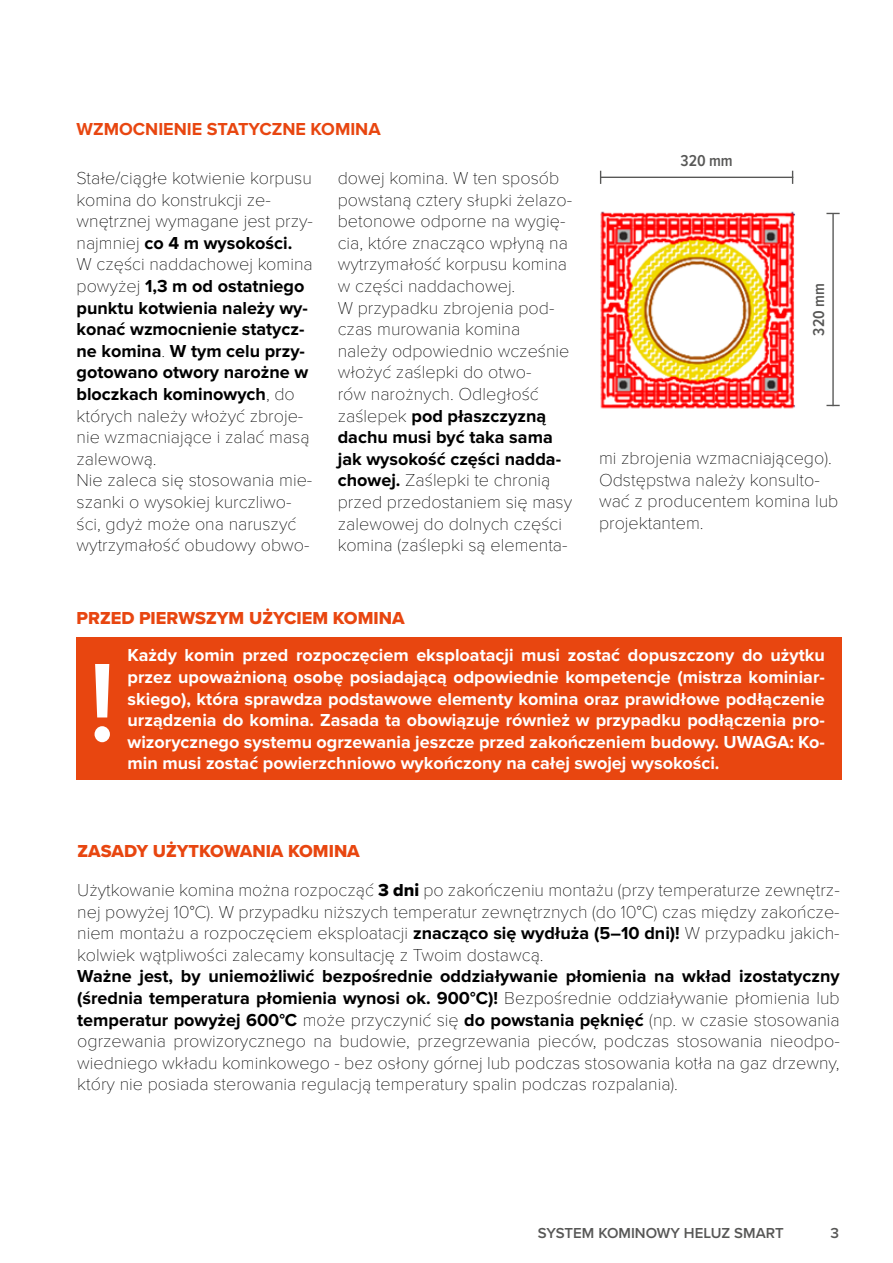
<style>
.page{position:relative;width:893px;height:1263px;background:#fff}
.page>*{position:absolute;margin:0;border:0;box-sizing:border-box;transform-origin:0 0}
.t1{font:600 115.5px "Proxima Nova";color:#fff;scale:.96 1}
.t2{font:100 18px/21.6px "Proxima Nova T";color:#000}
.t3{font:700 18px/21.6px "Proxima Nova";color:#000}
.t4{font:700 18px/21.6px "Proxima Nova";color:#fff;text-align:justify}
.t5{font:18px "Proxima Nova Extrabld";color:#e84610}
.t6{font:700 18px "Proxima Nova";color:#e84610}
.t7{font:600 16.35px "Proxima Nova Cond";color:#575756}
.t8{font:600 15px "Proxima Nova";color:#575756}
.s1{font-family:"Proxima Nova T";font-weight:100}
.s2{font-family:"Proxima Nova";font-weight:700}
.s3{font-family:"Proxima Nova Extrabld";font-weight:400}
</style>
<div class="page">
<img style="left:600px;top:211px;width:240px;height:198px">
<hr style="left:601px;top:177px;width:192px;height:1px;background:#575756">
<svg style="left:792px;top:171px;width:1px;height:13px"></svg>
<svg style="left:600px;top:171px;width:1px;height:13px"></svg>
<hr style="left:832px;top:213px;width:2px;height:193px;background:#575756">
<svg style="left:826px;top:405px;width:14px;height:1px"></svg>
<svg style="left:826px;top:213px;width:14px;height:1px"></svg>
<div style="left:77px;top:637px;width:765px;height:143px;background:#e84610"></div>
<p class="t6" style="left:77px;top:119px;width:306px">WZMOCNIENIE STATYCZNE KOMINA</p>
<p class="t2" style="left:77px;top:166px;width:238px">Stałe/ciągłe kotwienie korpusu komina do konstrukcji ze&shy;wnętrznej wymagane jest przy-</p>
<p class="t3" style="left:77px;top:232px;width:217px"><span class="s1">najmniej</span> co 4 m wysokości.</p>
<p class="t2" style="left:77px;top:252px;width:238px">W części naddachowej komina</p>
<p class="t3" style="left:77px;top:276px;width:233px"><span class="s1">powyżej</span> 1,3 m od ostatniego punktu kotwienia należy wy&shy;konać wzmocnienie statycz&shy;ne komina<span class="s1">.</span> W tym celu przy&shy;gotowano otwory narożne w bloczkach kominowych<span class="s1">, do</span></p>
<p class="t2" style="left:77px;top:404px;width:237px">których należy włożyć zbroje&shy;nie wzmacniające i zalać masą zalewową.<br>Nie zaleca się stosowania mie&shy;szanki o wysokiej kurczliwo&shy;ści, gdyż może ona naruszyć wytrzymałość obudowy obwo-</p>
<p class="t2" style="left:338px;top:166px;width:236px">dowej komina. W ten sposób powstaną cztery słupki żelazo&shy;betonowe odporne na wygię&shy;cia, które znacząco wpłyną na wytrzymałość korpusu komina w części naddachowej.<br>W przypadku zbrojenia pod&shy;czas murowania komina należy odpowiednio wcześnie włożyć zaślepki do otwo-<br>rów narożnych. Odległość</p>
<p class="t3" style="left:338px;top:405px;width:225px"><span class="s1">zaślepek</span> pod płaszczyzną dachu musi być taka sama jak wysokość części nadda-</p>
<p class="t2" style="left:338px;top:468px;width:236px"><span class="s2">chowej.</span> Zaślepki te chronią przed przedostaniem się masy zalewowej do dolnych części komina (zaślepki są elementa-</p>
<p class="t5" style="left:77px;top:605px;width:330px">PRZED PIERWSZYM UŻYCIEM KOMINA</p>
<p class="t7" style="left:681px;top:148px;width:54px">320 mm</p>
<p class="t7" style="left:807px;top:336px;width:54px;rotate:-90deg">320 mm</p>
<p class="t2" style="left:599px;top:446px;width:241px">mi zbrojenia wzmacniającego).<br>Odstępstwa należy konsulto&shy;wać z producentem komina lub projektantem.</p>
<h1 class="t1" style="left:89px;top:616px;width:30px">!</h1>
<p class="t4" style="left:128px;top:645px;width:699px">Każdy komin przed rozpoczęciem eksploatacji musi zostać dopuszczony do użytku przez upoważnioną osobę posiadającą odpowiednie kompetencje (mistrza kominiar&shy;skiego), która sprawdza podstawowe elementy komina oraz prawidłowe podłączenie urządzenia do komina. Zasada ta obowiązuje również w przypadku podłączenia pro&shy;wizorycznego systemu ogrzewania jeszcze przed zakończeniem budowy. UWAGA: Ko&shy;min musi zostać powierzchniowo wykończony na całej swojej wysokości.</p>
<p class="t5" style="left:77px;top:838px;width:284px">ZASADY UŻYTKOWANIA KOMINA</p>
<p class="t2" style="left:77px;top:878px;width:764px;text-align:justify">Użytkowanie komina można rozpocząć <span class="s3">3 dni</span> po zakończeniu montażu (przy temperaturze zewnętrz&shy;nej powyżej 10°C). W przypadku niższych temperatur zewnętrznych (do 10°C) czas między zakończe&shy;niem montażu a rozpoczęciem eksploatacji <span class="s2">znacząco się wydłuża (5–10 dni)!</span> W przypadku jakich&shy;kolwiek wątpliwości zalecamy konsultację z Twoim dostawcą.</p>
<p class="t3" style="left:77px;top:966px;width:764px;text-align:justify">Ważne jest, by uniemożliwić bezpośrednie oddziaływanie płomienia na wkład izostatyczny (średnia temperatura płomienia wynosi ok. 900°C)! <span class="s1">Bezpośrednie oddziaływanie płomienia lub </span>temperatur powyżej 600°C <span class="s1">może przyczynić się</span> do powstania pęknięć <span class="s1">(np. w czasie stosowania</span></p>
<p class="t2" style="left:77px;top:1029px;width:764px;text-align:justify">ogrzewania prowizorycznego na budowie, przegrzewania pieców, podczas stosowania nieodpo&shy;wiedniego wkładu kominkowego - bez osłony górnej lub podczas stosowania kotła na gaz drzewny, który nie posiada sterowania regulacją temperatury spalin podczas rozpalania).</p>
<p class="t8" style="left:538px;top:1222px;width:247px">SYSTEM KOMINOWY HELUZ SMART</p>
<p class="t8" style="left:830px;top:1222px;width:10px">3</p>
</div>
